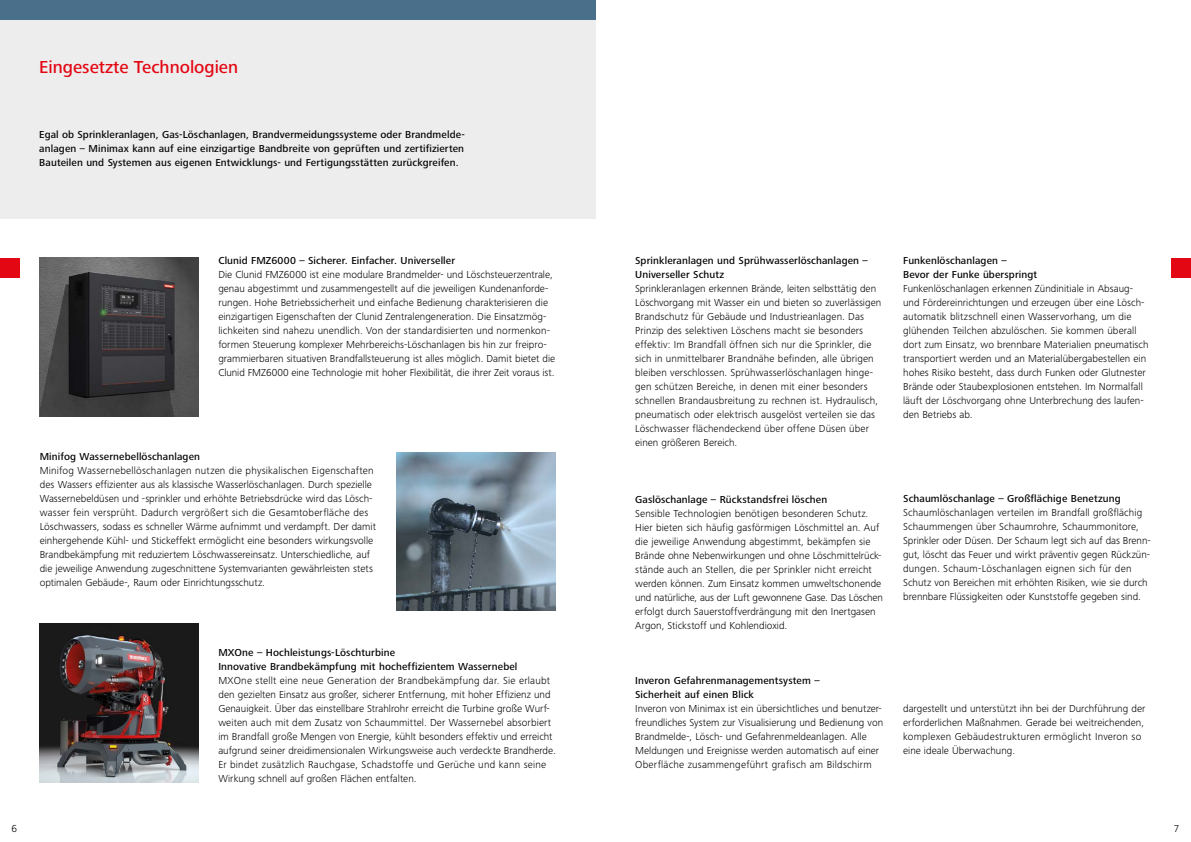
<style>
.page{position:relative;width:1191px;height:842px;background:#fff}
.page>*{position:absolute;margin:0;border:0;box-sizing:border-box;transform-origin:0 0}
.t1{font:500 18px "Frutiger Next Pro";color:#e30613}
.t2{font:300 10.5px/14px "Frutiger Next Pro";color:#000}
.t3{font:500 10.5px/14px "Frutiger Next Pro";letter-spacing:.01em;color:#000}
</style>
<div class="page">
<div style="left:0;top:20px;width:595px;height:198px;background:#ededed"></div>
<div style="left:0;top:0;width:595px;height:20px;background:#4a6f8a"></div>
<img style="left:40px;top:624px;width:158px;height:158px">
<img style="left:397px;top:452px;width:159px;height:159px">
<img style="left:40px;top:258px;width:158px;height:159px">
<div style="left:0;top:258px;width:20px;height:20px;background:#e30613"></div>
<div style="left:1171px;top:258px;width:20px;height:20px;background:#e30613"></div>
<h1 class="t1" style="left:39px;top:56px;width:200px">Eingesetzte Technologien</h1>
<p class="t3" style="left:39px;top:128px;width:426px;text-align:justify">Egal ob Sprinkleranlagen, Gas-Löschanlagen, Brandvermeidungssysteme oder Brandmelde&shy;anlagen – Minimax kann auf eine einzigartige Bandbreite von geprüften und zertifizierten Bauteilen und Systemen aus eigenen Entwicklungs- und Fertigungsstätten zurückgreifen.</p>
<p class="t3" style="left:218px;top:254px;width:238px">Clunid FMZ6000 – Sicherer. Einfacher. Universeller</p>
<p class="t2" style="left:218px;top:268px;width:338px">Die Clunid FMZ6000 ist eine modulare Brandmelder- und Löschsteuerzentrale, genau abgestimmt und zusammengestellt auf die jeweiligen Kundenanforde&shy;rungen. Hohe Betriebssicherheit und einfache Bedienung charakterisieren die einzigartigen Eigenschaften der Clunid Zentralengeneration. Die Einsatzmög&shy;lichkeiten sind nahezu unendlich. Von der standardisierten und normenkon&shy;formen Steuerung komplexer Mehrbereichs-Löschanlagen bis hin zur freipro&shy;grammierbaren situativen Brandfallsteuerung ist alles möglich. Damit bietet die Clunid FMZ6000 eine Technologie mit hoher Flexibilität, die ihrer Zeit voraus ist.</p>
<p class="t3" style="left:40px;top:450px;width:162px">Minifog Wassernebellöschanlagen</p>
<p class="t2" style="left:40px;top:464px;width:338px">Minifog Wassernebellöschanlagen nutzen die physikalischen Eigenschaften des Wassers effizienter aus als klassische Wasserlöschanlagen. Durch spezielle Wassernebeldüsen und -sprinkler und erhöhte Betriebsdrücke wird das Lösch&shy;wasser fein versprüht. Dadurch vergrößert sich die Gesamtoberfläche des Löschwassers, sodass es schneller Wärme aufnimmt und verdampft. Der damit einhergehende Kühl- und Stickeffekt ermöglicht eine besonders wirkungsvolle Brandbekämpfung mit reduziertem Löschwassereinsatz. Unterschiedliche, auf die jeweilige Anwendung zugeschnittene Systemvarianten gewährleisten stets optimalen Gebäude-, Raum oder Einrichtungsschutz.</p>
<p class="t3" style="left:218px;top:646px;width:301px">MXOne – Hochleistungs-Löschturbine<br>Innovative Brandbekämpfung mit hocheffizientem Wassernebel</p>
<p class="t2" style="left:218px;top:674px;width:339px">MXOne stellt eine neue Generation der Brandbekämpfung dar. Sie erlaubt den gezielten Einsatz aus großer, sicherer Entfernung, mit hoher Effizienz und Genauigkeit. Über das einstellbare Strahlrohr erreicht die Turbine große Wurf&shy;weiten auch mit dem Zusatz von Schaummittel. Der Wassernebel absorbiert im Brandfall große Mengen von Energie, kühlt besonders effektiv und erreicht aufgrund seiner dreidimensionalen Wirkungsweise auch verdeckte Brandherde.<br>Er bindet zusätzlich Rauchgase, Schadstoffe und Gerüche und kann seine Wirkung schnell auf großen Flächen entfalten.</p>
<p class="t3" style="left:635px;top:254px;width:234px">Sprinkleranlagen und Sprühwasserlöschanlagen –<br>Universeller Schutz</p>
<p class="t2" style="left:635px;top:282px;width:247px">Sprinkleranlagen erkennen Brände, leiten selbsttätig den Löschvorgang mit Wasser ein und bieten so zuverlässigen Brandschutz für Gebäude und Industrieanlagen. Das Prinzip des selektiven Löschens macht sie besonders effektiv: Im Brandfall öffnen sich nur die Sprinkler, die sich in unmittelbarer Brandnähe befinden, alle übrigen bleiben verschlossen. Sprühwasserlöschanlagen hinge&shy;gen schützen Bereiche, in denen mit einer besonders schnellen Brandausbreitung zu rechnen ist. Hydraulisch, pneumatisch oder elektrisch ausgelöst verteilen sie das Löschwasser flächendeckend über offene Düsen über einen größeren Bereich.</p>
<p class="t3" style="left:635px;top:492px;width:194px">Gaslöschanlage – Rückstandsfrei löschen</p>
<p class="t2" style="left:635px;top:506px;width:249px">Sensible Technologien benötigen besonderen Schutz.<br>Hier bieten sich häufig gasförmigen Löschmittel an. Auf die jeweilige Anwendung abgestimmt, bekämpfen sie Brände ohne Nebenwirkungen und ohne Löschmittelrück&shy;stände auch an Stellen, die per Sprinkler nicht erreicht werden können. Zum Einsatz kommen umweltschonende und natürliche, aus der Luft gewonnene Gase. Das Löschen erfolgt durch Sauerstoffverdrängung mit den Inertgasen Argon, Stickstoff und Kohlendioxid.</p>
<p class="t3" style="left:903px;top:254px;width:135px">Funkenlöschanlagen –<br>Bevor der Funke überspringt</p>
<p class="t2" style="left:903px;top:282px;width:247px">Funkenlöschanlagen erkennen Zündinitiale in Absaug&shy;und Fördereinrichtungen und erzeugen über eine Lösch&shy;automatik blitzschnell einen Wasservorhang, um die glühenden Teilchen abzulöschen. Sie kommen überall dort zum Einsatz, wo brennbare Materialien pneumatisch transportiert werden und an Materialübergabestellen ein hohes Risiko besteht, dass durch Funken oder Glutnester Brände oder Staubexplosionen entstehen. Im Normalfall läuft der Löschvorgang ohne Unterbrechung des laufen&shy;den Betriebs ab.</p>
<p class="t3" style="left:903px;top:492px;width:219px">Schaumlöschanlage – Großflächige Benetzung</p>
<p class="t2" style="left:903px;top:506px;width:249px">Schaumlöschanlagen verteilen im Brandfall großflächig Schaummengen über Schaumrohre, Schaummonitore, Sprinkler oder Düsen. Der Schaum legt sich auf das Brenn&shy;gut, löscht das Feuer und wirkt präventiv gegen Rückzün&shy;dungen. Schaum-Löschanlagen eignen sich für den Schutz von Bereichen mit erhöhten Risiken, wie sie durch brennbare Flüssigkeiten oder Kunststoffe gegeben sind.</p>
<p class="t3" style="left:635px;top:674px;width:186px">Inveron Gefahrenmanagementsystem –<br>Sicherheit auf einen Blick</p>
<p class="t2" style="left:635px;top:702px;width:249px">Inveron von Minimax ist ein übersichtliches und benutzer&shy;freundliches System zur Visualisierung und Bedienung von Brandmelde-, Lösch- und Gefahrenmeldeanlagen. Alle Meldungen und Ereignisse werden automatisch auf einer Oberfläche zusammengeführt grafisch am Bildschirm</p>
<p class="t2" style="left:903px;top:702px;width:244px">dargestellt und unterstützt ihn bei der Durchführung der erforderlichen Maßnahmen. Gerade bei weitreichenden, komplexen Gebäudestrukturen ermöglicht Inveron so eine ideale Überwachung.</p>
<p class="t2" style="left:11px;top:821px;width:7px">6</p>
<p class="t2" style="left:1174px;top:821px;width:7px">7</p>
</div>
